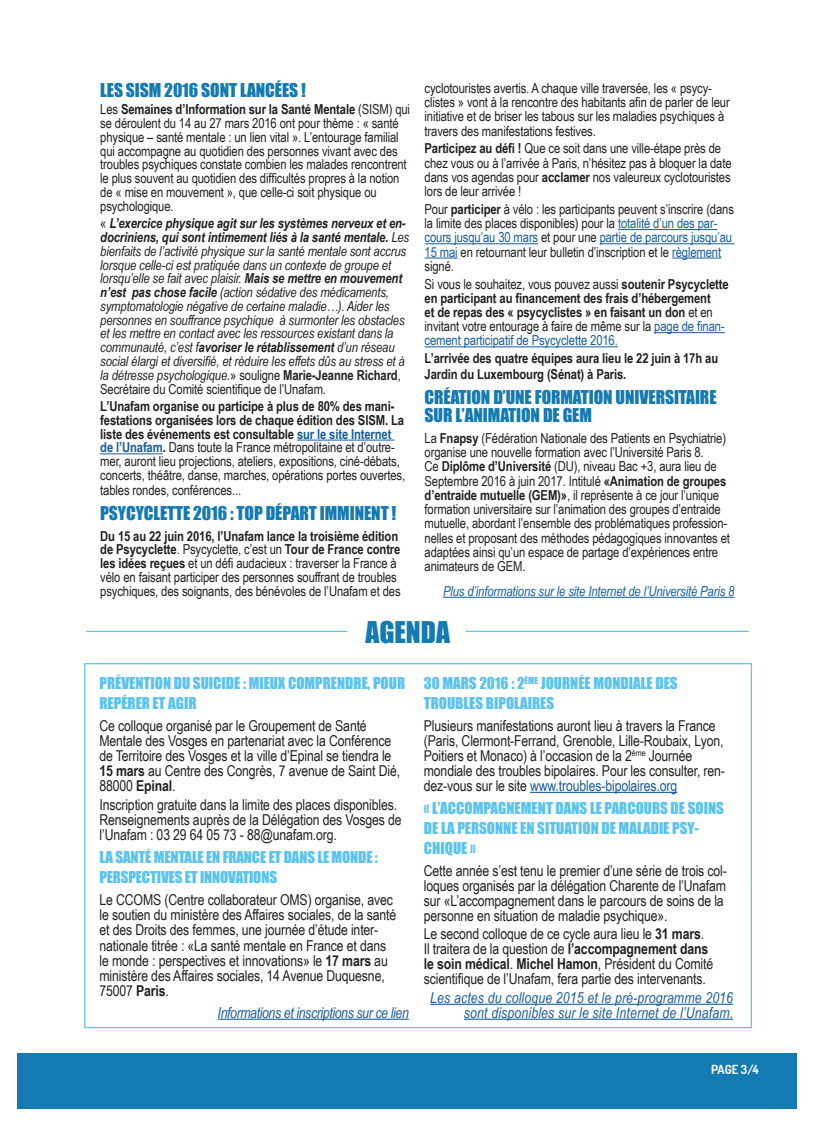
<style>
.page{position:relative;width:815px;height:1124px;background:#fff}
.page>*{position:absolute;margin:0;border:0;box-sizing:border-box;transform-origin:0 0}
.t1{font:27.5px "Impact";color:#147ab2}
.Corps_de_texte{font:17.5px/18px "Impact";letter-spacing:-.005em;color:#147ab2}
.Corps_de_texte-2{font:15px/15px "Arial Narrow";letter-spacing:-.01em;color:#231f20}
.Corps_de_texte-3{font:15px/19.9px "Impact";color:#5bc3ef}
.Corps_de_texte-4{font:italic 15px/14.9px "Arial Narrow";letter-spacing:.01em;color:#175d9e;text-align:right}
.Corps_de_texte-5{font:italic 15px "Arial Narrow";letter-spacing:-.025em;color:#175d9e}
.Corps_de_texte-6{font:13.75px/14.2px "Arial Narrow";letter-spacing:-.01em;color:#231f20}
.Corps_de_texte-7{font:italic 13.75px/13.8px "Arial Narrow";letter-spacing:-.01em;color:#231f20}
.Corps_de_texte-8{font:700 13.75px/14.2px "Arial Narrow";letter-spacing:-.01em;color:#231f20}
.Corps_de_texte-9{font:italic 13.75px "Arial Narrow";letter-spacing:-.01em;color:#175d9e}
.t2{font:700 12.5px "Dosis";color:#fff}
.s1{font-weight:700}
.s2{font-style:normal}
.s3{font-weight:700;font-style:normal}
.s4{font-weight:700;color:#175d9e}
.s5{color:#175d9e}
.s6{font-weight:400}
.s7{font-weight:400;color:#175d9e}
</style>
<div class="page">
<div style="left:18px;top:1052px;width:779px;height:56px;background:#147ab2"></div>
<hr style="left:297px;top:439px;width:97px;height:1px;background:#175d9e">
<hr style="left:100px;top:453px;width:63px;height:1px;background:#175d9e">
<hr style="left:618px;top:229px;width:99px;height:1px;background:#175d9e">
<hr style="left:425px;top:243px;width:113px;height:1px;background:#175d9e">
<hr style="left:600px;top:243px;width:135px;height:1px;background:#175d9e">
<hr style="left:425px;top:257px;width:33px;height:1px;background:#175d9e">
<hr style="left:672px;top:257px;width:49px;height:1px;background:#175d9e">
<hr style="left:654px;top:332px;width:71px;height:1px;background:#175d9e">
<hr style="left:425px;top:346px;width:193px;height:1px;background:#175d9e">
<hr style="left:443px;top:596px;width:292px;height:1px;background:#175d9e">
<hr style="left:86px;top:630px;width:261px;height:2px;background:#5bc3ef">
<hr style="left:466px;top:630px;width:283px;height:2px;background:#5bc3ef">
<hr style="left:218px;top:1018px;width:191px;height:1px;background:#175d9e">
<hr style="left:530px;top:791px;width:147px;height:1px;background:#175d9e">
<hr style="left:430px;top:1003px;width:303px;height:1px;background:#175d9e">
<hr style="left:464px;top:1018px;width:269px;height:1px;background:#175d9e">
<p class="Corps_de_texte" style="left:100px;top:80px;width:207px">LES SISM 2016 SONT LANCÉES !</p>
<p class="Corps_de_texte-6" style="left:100px;top:102px;width:311px;line-height:13.8px">Les <span class="s1">Semaines d’Information sur la Santé Mentale</span> (SISM) qui se déroulent du 14 au 27 mars 2016 ont pour thème : « santé physique – santé mentale : un lien vital ». L’entourage familial qui accompagne au quotidien des personnes vivant avec des troubles psychiques constate combien les malades rencontrent le plus souvent au quotidien des difficultés propres à la notion de « mise en mouvement », que celle-ci soit physique ou psychologique.</p>
<p class="Corps_de_texte-7" style="left:100px;top:216px;width:310px"><span class="s2">«</span> <span class="s1">L’exercice physique agit sur les systèmes nerveux et en&shy;docriniens, qui sont intimement liés à la santé mentale.</span> Les bienfaits de l’activité physique sur la santé mentale sont accrus lorsque celle-ci est pratiquée dans un contexte de groupe et lorsqu’elle se fait avec plaisir. <span class="s1">Mais se mettre en mouvement n’est pas chose facile</span> (action sédative des médicaments, symptomatologie négative de certaine maladie…). Aider les personnes en souffrance psychique à surmonter les obstacles et les mettre en contact avec les ressources existant dans la communauté, c’est f<span class="s1">avoriser le rétablissement</span> d’un réseau social élargi et diversifié, et réduire les effets dûs au stress et à la détresse psychologique.<span class="s2">» souligne</span> <span class="s3">Marie-Jeanne Richard</span><span class="s2">, Secrétaire du Comité scientifique de l’Unafam.</span></p>
<p class="Corps_de_texte-6" style="left:100px;top:399px;width:306px;line-height:13.8px"><span class="s1">L’Unafam organise ou participe à plus de 80% des mani&shy;festations organisées lors de chaque édition des SISM. La liste des événements est consultable</span> <span class="s4">sur le site Internet de l’Unafam</span><span class="s1">.</span> Dans toute la France métropolitaine et d’outre&shy;mer, auront lieu projections, ateliers, expositions, ciné-débats, concerts, théâtre, danse, marches, opérations portes ouvertes,</p>
<p class="Corps_de_texte-6" style="left:100px;top:482px;width:142px">tables rondes, conférences...</p>
<p class="Corps_de_texte" style="left:100px;top:503px;width:298px">PSYCYCLETTE 2016 : TOP DÉPART IMMINENT !</p>
<p class="Corps_de_texte-6" style="left:100px;top:528px;width:302px;line-height:13.8px"><span class="s1">Du 15 au 22 juin 2016, l’Unafam lance la troisième édition de Psycyclette</span>. Psycyclette, c’est un <span class="s1">Tour de France contre les idées reçues</span> et un défi audacieux : traverser la France à vélo en faisant participer des personnes souffrant de troubles psychiques, des soignants, des bénévoles de l’Unafam et des</p>
<p class="Corps_de_texte-6" style="left:425px;top:81px;width:307px">cyclotouristes avertis. A chaque ville traversée, les « psycy&shy;clistes » vont à la rencontre des habitants afin de parler de leur initiative et de briser les tabous sur les maladies psychiques à travers des manifestations festives.</p>
<p class="Corps_de_texte-6" style="left:425px;top:141px;width:309px"><span class="s1">Participez au défi !</span> Que ce soit dans une ville-étape près de chez vous ou à l’arrivée à Paris, n’hésitez pas à bloquer la date dans vos agendas pour <span class="s1">acclamer</span> nos valeureux cyclotouristes lors de leur arrivée !</p>
<p class="Corps_de_texte-6" style="left:425px;top:201px;width:311px">Pour <span class="s1">participer</span> à vélo : les participants peuvent s’inscrire (dans la limite des places disponibles) pour la <span class="s5">totalité d’un des par&shy;cours jusqu’au 30 mars</span> et pour une <span class="s5">partie de parcours jusqu’au 15 mai</span> en retournant leur bulletin d’inscription et le <span class="s5">règlement </span>signé.</p>
<p class="Corps_de_texte-8" style="left:425px;top:276px;width:306px"><span class="s6">Si vous le souhaitez, vous pouvez aussi</span> soutenir Psycyclette en participant au financement des frais d’hébergement<br>et de repas des « psycyclistes » en faisant un don <span class="s6">et en invitant votre entourage à faire de même sur la</span> <span class="s7">page de finan&shy;cement participatif de Psycyclette 2016.</span></p>
<p class="Corps_de_texte-8" style="left:425px;top:350px;width:295px;line-height:15.5px">L’arrivée des quatre équipes aura lieu le 22 juin à 17h au<br>Jardin du Luxembourg (Sénat) à Paris.</p>
<p class="Corps_de_texte" style="left:425px;top:387px;width:294px">CRÉATION D’UNE FORMATION UNIVERSITAIRE<br>SUR L’ANIMATION DE GEM</p>
<p class="Corps_de_texte-6" style="left:425px;top:430px;width:307px">La <span class="s1">Fnapsy</span> (Fédération Nationale des Patients en Psychiatrie) organise une nouvelle formation avec l’Université Paris 8.<br>Ce <span class="s1">Diplôme d’Université</span> (DU), niveau Bac +3, aura lieu de Septembre 2016 à juin 2017. Intitulé <span class="s1">«Animation de groupes d’entraide mutuelle (GEM)»</span>, il représente à ce jour l’unique formation universitaire sur l’animation des groupes d’entraide mutuelle, abordant l’ensemble des problématiques profession&shy;nelles et proposant des méthodes pédagogiques innovantes et adaptées ainsi qu’un espace de partage d’expériences entre animateurs de GEM.</p>
<p class="Corps_de_texte-9" style="left:443px;top:581px;width:293px">Plus d’informations sur le site Internet de l’Université Paris 8</p>
<p class="t1" style="left:365px;top:610px;width:86px">AGENDA</p>
<p class="Corps_de_texte-3" style="left:100px;top:672px;width:307px">PRÉVENTION DU SUICIDE : MIEUX COMPRENDRE, POUR<br>REPÉRER ET AGIR</p>
<p class="Corps_de_texte-2" style="left:100px;top:717px;width:302px">Ce colloque organisé par le Groupement de Santé Mentale des Vosges en partenariat avec la Conférence de Territoire des Vosges et la ville d’Epinal se tiendra le <span class="s1">15 mars</span> au Centre des Congrès, 7 avenue de Saint Dié, 88000 <span class="s1">Epinal</span>.</p>
<p class="Corps_de_texte-2" style="left:100px;top:796px;width:304px">Inscription gratuite dans la limite des places disponibles.<br>Renseignements auprès de la Délégation des Vosges de l’Unafam : 03 29 64 05 73 - 88@unafam.org.</p>
<p class="Corps_de_texte-3" style="left:100px;top:847px;width:280px">LA SANTÉ MENTALE EN FRANCE ET DANS LE MONDE :<br>PERSPECTIVES ET INNOVATIONS</p>
<p class="Corps_de_texte-2" style="left:100px;top:892px;width:298px">Le CCOMS (Centre collaborateur OMS) organise, avec le soutien du ministère des Affaires sociales, de la santé et des Droits des femmes, une journée d’étude inter&shy;nationale titrée : «La santé mentale en France et dans le monde : perspectives et innovations» le <span class="s1">17 mars</span> au ministère des Affaires sociales, 14 Avenue Duquesne, 75007 <span class="s1">Paris</span>.</p>
<p class="Corps_de_texte-5" style="left:218px;top:1001px;width:193px">Informations et inscriptions sur ce lien</p>
<p class="Corps_de_texte-3" style="left:424px;top:672px;width:255px">30 MARS 2016 : 2<sup>ÈME</sup> JOURNÉE MONDIALE DES<br>TROUBLES BIPOLAIRES</p>
<p class="Corps_de_texte-2" style="left:424px;top:717px;width:303px">Plusieurs manifestations auront lieu à travers la France (Paris, Clermont-Ferrand, Grenoble, Lille-Roubaix, Lyon, Poitiers et Monaco) à l’occasion de la 2<sup>ème</sup> Journée mondiale des troubles bipolaires. Pour les consulter, ren&shy;dez-vous sur le site <span class="s5">www.troubles-bipolaires.org</span></p>
<p class="Corps_de_texte-3" style="left:424px;top:797px;width:302px">« L’ACCOMPAGNEMENT DANS LE PARCOURS DE SOINS<br>DE LA PERSONNE EN SITUATION DE MALADIE PSY-<br>CHIQUE »</p>
<p class="Corps_de_texte-2" style="left:424px;top:862px;width:305px">Cette année s’est tenu le premier d’une série de trois col&shy;loques organisés par la délégation Charente de l’Unafam sur «L’accompagnement dans le parcours de soins de la personne en situation de maladie psychique».</p>
<p class="Corps_de_texte-2" style="left:424px;top:926px;width:291px">Le second colloque de ce cycle aura lieu le <span class="s1">31 mars</span>.<br>Il traitera de la question de <span class="s1">l’accompagnement dans le soin médical</span>. <span class="s1">Michel Hamon</span>, Président du Comité scientifique de l’Unafam, fera partie des intervenants.</p>
<p class="Corps_de_texte-4" style="left:430px;top:989px;width:304px">Les actes du colloque 2015 et le pré-programme 2016 sont disponibles sur le site Internet de l’Unafam.</p>
<p class="t2" style="left:711px;top:1060px;width:49px">PAGE 3/4</p>
</div>
